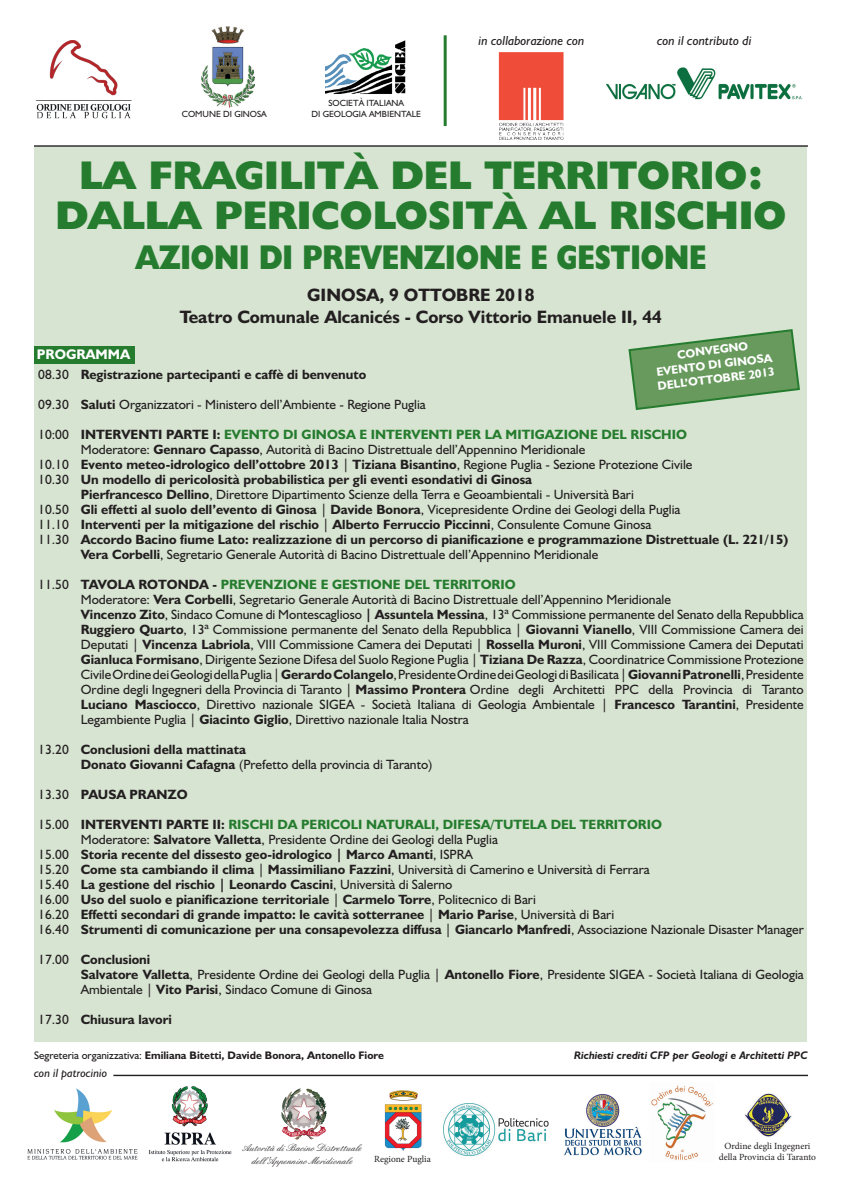
<style>
.page{position:relative;width:842px;height:1191px;background:#fff}
.page>*{position:absolute;margin:0;border:0;box-sizing:border-box;transform-origin:0 0}
.t1{font:800 40.2px/40.2px "Humanist 521 BT";color:#257c2e;text-align:center}
.t2{font:800 34.5px "Humanist 521 BT";color:#257c2e;scale:.83 1}
.t3{font:700 18px/21.6px "Humanist 521 BT";color:#231f20;text-align:center}
.t4{font:700 14px "Humanist 521 BT";color:#fff}
.t5{font:13.5px/15px "Humanist 521 BT";color:#231f20}
.t6{font:700 13.5px/15px "Humanist 521 BT";color:#231f20}
.t7{font:700 13.5px "Humanist 521 BT";color:#257c2e}
.t8{font:italic 13.2px "Humanist 521 BT";color:#231f20}
.t9{font:700 12px/14.4px "Humanist 521 BT";color:#fff;text-align:center}
.t10{font:italic 12px "Humanist 521 BT";color:#231f20}
.t11{font:700 11px "Humanist 521 BT";color:#231f20}
.t12{font:11px/13.2px "English 157 BT";color:#231f20;text-align:center}
.t13{font:italic 700 11px "Humanist 521 BT";color:#231f20}
.t14{font:9.4px/11.3px "Minion Pro";color:#231f20;text-align:center}
.t15{font:9px "Humanist 521 BT";color:#231f20}
.s1{font-weight:400}
.s2{font-weight:700}
.s3{font-weight:400;color:#231f20}
.s4{color:#231f20}
.s5{font-weight:700;color:#257c2e}
</style>
<div class="page">
<div style="left:35px;top:147px;width:772px;height:894px;background:#d7e4d2"></div>
<div style="left:34px;top:347px;width:101px;height:17px;background:#257c2e"></div>
<svg style="left:628px;top:329px;width:172px;height:81px"></svg>
<hr style="left:113px;top:1074px;width:695px;height:2px;background:#231f20">
<hr style="left:34px;top:145px;width:774px;height:2px;background:#231f20">
<img style="left:384px;top:1090px;width:38px;height:60px">
<img style="left:443px;top:1103px;width:106px;height:52px">
<img style="left:564px;top:1094px;width:78px;height:62px">
<img style="left:27px;top:1088px;width:111px;height:72px">
<img style="left:148px;top:1086px;width:84px;height:76px">
<img style="left:651px;top:1085px;width:62px;height:75px">
<img style="left:281px;top:1088px;width:46px;height:52px">
<img style="left:745px;top:1093px;width:47px;height:44px">
<img style="left:325px;top:40px;width:81px;height:54px">
<img style="left:35px;top:40px;width:97px;height:79px">
<img style="left:202px;top:27px;width:52px;height:81px">
<img style="left:498px;top:53px;width:66px;height:87px">
<img style="left:606px;top:67px;width:197px;height:33px">
<hr style="left:444px;top:35px;width:3px;height:91px;background:#257c2e">
<p class="t15" style="left:328px;top:98px;width:77px">SOCIETÀ ITALIANA</p>
<p class="t15" style="left:182px;top:108px;width:87px">COMUNE DI GINOSA</p>
<p class="t15" style="left:312px;top:108px;width:111px">DI GEOLOGIA AMBIENTALE</p>
<p class="t8" style="left:478px;top:33px;width:108px">in collaborazione con</p>
<p class="t8" style="left:657px;top:33px;width:96px">con il contributo di</p>
<h1 class="t1" style="left:56px;top:154px;width:732px">LA FRAGILITÀ DEL TERRITORIO:<br>DALLA PERICOLOSITÀ AL RISCHIO</h1>
<h2 class="t2" style="left:136px;top:236px;width:689px">AZIONI DI PREVENZIONE E GESTIONE</h2>
<h3 class="t3" style="left:180px;top:284px;width:484px">GINOSA, 9 OTTOBRE 2018<br>Teatro Comunale Alcanicés - Corso Vittorio Emanuele II, 44</h3>
<p class="t9" style="left:653px;top:350px;width:119px;rotate:-7deg">CONVEGNO<br>EVENTO DI GINOSA<br>DELL’OTTOBRE 2013</p>
<p class="t4" style="left:37px;top:346px;width:95px">PROGRAMMA</p>
<p class="t6" style="left:38px;top:366px;width:330px"><span class="s1">08.30</span> Registrazione partecipanti e caffè di benvenuto</p>
<p class="t5" style="left:38px;top:396px;width:389px">09.30 <span class="s2">Saluti</span> Organizzatori - Ministero dell’Ambiente - Regione Puglia</p>
<p class="t7" style="left:38px;top:426px;width:650px"><span class="s3">10:00</span> <span class="s4">INTERVENTI PARTE I</span><span class="s4">:</span> EVENTO DI GINOSA E INTERVENTI PER LA MITIGAZIONE DEL RISCHIO</p>
<p class="t5" style="left:81px;top:441px;width:506px">Moderatore: <span class="s2">Gennaro Capasso</span>, Autorità di Bacino Distrettuale dell’Appennino Meridionale</p>
<p class="t6" style="left:38px;top:456px;width:656px"><span class="s1">10.10</span> Evento meteo-idrologico dell’ottobre 2013 <span class="s1">|</span> Tiziana Bisantino<span class="s1">, Regione Puglia - Sezione Protezione Civile</span></p>
<p class="t6" style="left:38px;top:471px;width:495px"><span class="s1">10.30</span> Un modello di pericolosità probabilistica per gli eventi esondativi di Ginosa</p>
<p class="t5" style="left:81px;top:486px;width:555px"><span class="s2">Pierfrancesco Dellino</span>, Direttore Dipartimento Scienze della Terra e Geoambientali - Università Bari</p>
<p class="t5" style="left:38px;top:501px;width:644px">10.50 <span class="s2">Gli effetti al suolo dell’evento di Ginosa</span> | <span class="s2">Davide Bonora</span>, Vicepresidente Ordine dei Geologi della Puglia</p>
<p class="t6" style="left:38px;top:516px;width:614px"><span class="s1">11.10</span> Interventi per la mitigazione del rischio <span class="s1">|</span> Alberto Ferruccio Piccinni<span class="s1">, Consulente Comune Ginosa</span></p>
<p class="t6" style="left:38px;top:531px;width:751px"><span class="s1">11.30</span> Accordo Bacino fiume Lato: realizzazione di un percorso di pianificazione e programmazione Distrettuale (L. 221/15)</p>
<p class="t5" style="left:81px;top:546px;width:519px"><span class="s2">Vera Corbelli</span>, Segretario Generale Autorità di Bacino Distrettuale dell’Appennino Meridionale</p>
<p class="t5" style="left:81px;top:576px;width:724px;text-indent:-43px">11.50 <span class="s2">TAVOLA ROTONDA -</span> <span class="s5">PREVENZIONE E GESTIONE DEL TERRITORIO<br></span>Moderatore: <span class="s2">Vera Corbelli</span>, Segretario Generale Autorità di Bacino Distrettuale dell’Appennino Meridionale<br><span class="s2">Vincenzo Zito</span>, Sindaco Comune di Montescaglioso <span class="s2">| Assuntela Messina</span>, 13ª Commissione permanente del Senato della Repubblica <span class="s2">Ruggiero Quarto</span>, 13ª Commissione permanente del Senato della Repubblica | <span class="s2">Giovanni Vianello</span>, VIII Commissione Camera dei Deputati | <span class="s2">Vincenza Labriola</span>, VIII Commissione Camera dei Deputati | <span class="s2">Rossella Muroni</span>, VIII Commissione Camera dei Deputati <span class="s2">Gianluca Formisano</span>, Dirigente Sezione Difesa del Suolo Regione Puglia | <span class="s2">Tiziana De Razza</span>, Coordinatrice Commissione Protezione Civile Ordine dei Geologi della Puglia | <span class="s2">Gerardo Colangelo</span>, Presidente Ordine dei Geologi di Basilicata | <span class="s2">Giovanni Patronelli</span>,Presidente Ordine degli Ingegneri della Provincia di Taranto | <span class="s2">Massimo Prontera</span> Ordine degli Architetti PPC della Provincia di Taranto <span class="s2">Luciano Masciocco</span>, Direttivo nazionale SIGEA - Società Italiana di Geologia Ambientale | <span class="s2">Francesco Tarantini</span>, Presidente Legambiente Puglia | <span class="s2">Giacinto Giglio</span>, Direttivo nazionale Italia Nostra</p>
<p class="t6" style="left:81px;top:741px;width:353px;text-indent:-43px"><span class="s1">13.20</span> Conclusioni della mattinata<br>Donato Giovanni Cafagna <span class="s1">(Prefetto della provincia di Taranto)</span></p>
<p class="t6" style="left:38px;top:786px;width:151px"><span class="s1">13.30</span> PAUSA PRANZO</p>
<p class="t7" style="left:38px;top:816px;width:625px"><span class="s3">15.00</span> <span class="s4">INTERVENTI PARTE II:</span> RISCHI DA PERICOLI NATURALI, DIFESA/TUTELA DEL TERRITORIO</p>
<p class="t5" style="left:81px;top:831px;width:419px">Moderatore: <span class="s2">Salvatore Valletta</span>, Presidente Ordine dei Geologi della Puglia</p>
<p class="t6" style="left:38px;top:846px;width:436px"><span class="s1">15.00</span> Storia recente del dissesto geo-idrologico | Marco Amanti<span class="s1">, ISPRA</span></p>
<p class="t5" style="left:38px;top:861px;width:613px">15.20 <span class="s2">Come sta cambiando il clima</span> | <span class="s2">Massimiliano Fazzini</span>, Università di Camerino e Università di Ferrara</p>
<p class="t6" style="left:38px;top:876px;width:416px"><span class="s1">15.40</span> La gestione del rischio | Leonardo Cascini<span class="s1">, Università di Salerno</span></p>
<p class="t6" style="left:38px;top:891px;width:499px"><span class="s1">16.00</span> Uso del suolo e pianificazione territoriale <span class="s1">|</span> Carmelo Torre<span class="s1">, Politecnico di Bari</span></p>
<p class="t6" style="left:38px;top:906px;width:577px"><span class="s1">16.20</span> Effetti secondari di grande impatto: le cavità sotterranee <span class="s1">|</span> Mario Parise<span class="s1">, Università di Bari</span></p>
<p class="t6" style="left:38px;top:921px;width:767px"><span class="s1">16.40</span> Strumenti di comunicazione per una consapevolezza diffusa <span class="s1">|</span> Giancarlo Manfredi<span class="s1">, Associazione Nazionale Disaster Manager</span></p>
<p class="t5" style="left:81px;top:951px;width:724px;text-indent:-43px">17.00 <span class="s2">Conclusioni<br>Salvatore Valletta</span>, Presidente Ordine dei Geologi della Puglia | <span class="s2">Antonello Fiore</span>, Presidente SIGEA - Società Italiana di Geologia<br>Ambientale | <span class="s2">Vito Parisi</span>, Sindaco Comune di Ginosa</p>
<p class="t6" style="left:38px;top:1011px;width:135px"><span class="s1">17.30</span> Chiusura lavori</p>
<p class="t11" style="left:34px;top:1048px;width:351px"><span class="s1">Segreteria organizzativa:</span> Emiliana Bitetti, Davide Bonora, Antonello Fiore</p>
<p class="t13" style="left:574px;top:1048px;width:235px">Richiesti crediti CFP per Geologi e Architetti PPC</p>
<p class="t10" style="left:34px;top:1065px;width:75px">con il patrocinio</p>
<p class="t12" style="left:244px;top:1141px;width:121px">Autorità di Bacino Distrettuale dell’Appennino Meridionale</p>
<p class="t14" style="left:374px;top:1153px;width:58px">Regione Puglia</p>
<p class="t14" style="left:719px;top:1139px;width:99px">Ordine degli Ingegneri della Provincia di Taranto</p>
</div>
